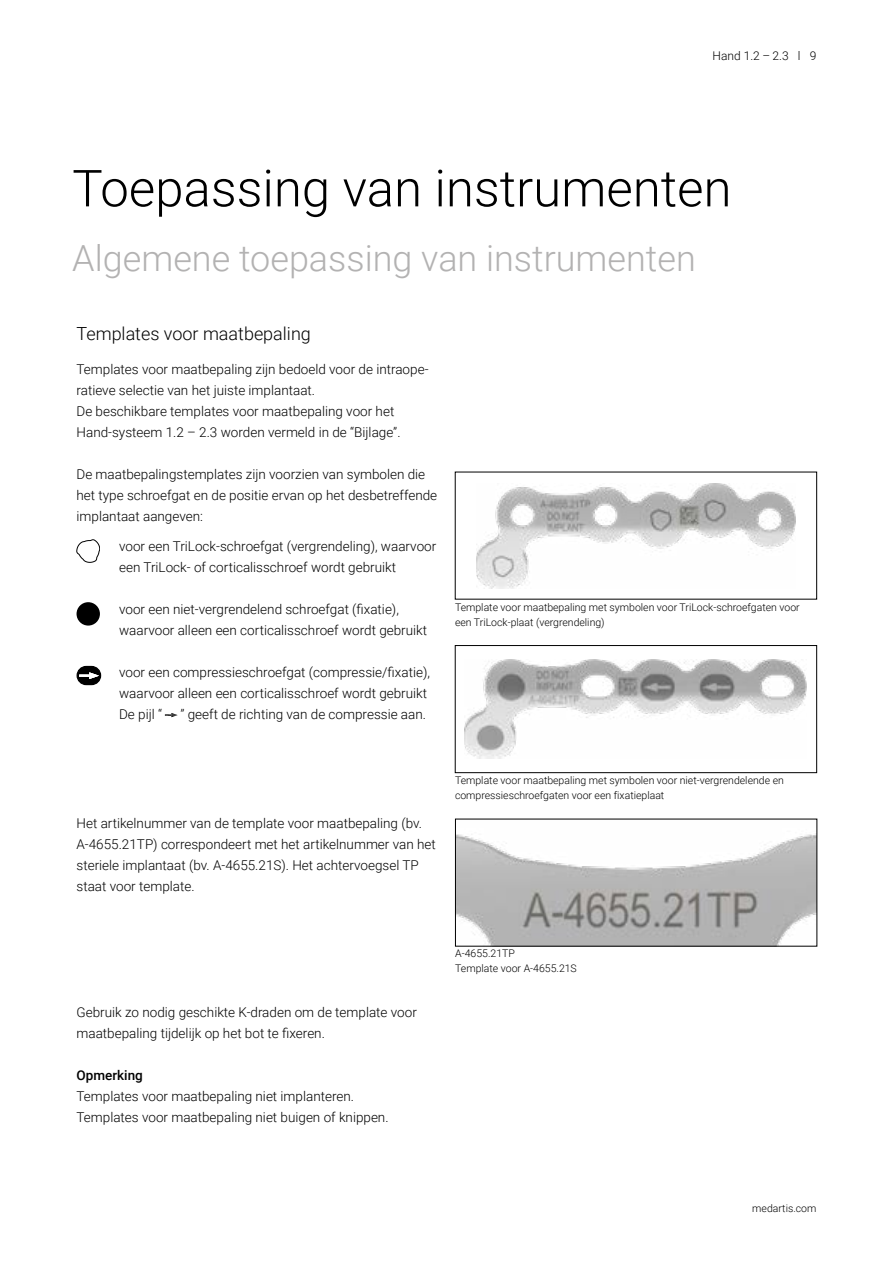
<style>
.page{position:relative;width:893px;height:1263px;background:#fff}
.page>*{position:absolute;margin:0;border:0;box-sizing:border-box;transform-origin:0 0}
.t1{font:300 51px "Roboto";color:#000}
.t2{font:300 36px "Roboto";color:#b3b2b2}
.t3{font:300 18px "Roboto";color:#000}
.t4{font:300 13.5px/21px "Roboto";color:#000}
.t5{font:500 13.5px "Roboto";color:#000}
.t6{font:300 12px "Roboto";color:#000}
.t7{font:300 10.5px/15px "Roboto";color:#000}
</style>
<div class="page">
<img style="left:476px;top:484px;width:319px;height:104px">
<img style="left:465px;top:660px;width:342px;height:98px">
<div style="left:455px;top:645px;width:362px;height:128px;border:1px solid #000"></div>
<img style="left:457px;top:834px;width:358px;height:110px">
<svg style="left:77px;top:539px;width:23px;height:24px"></svg>
<div style="left:77px;top:603px;width:22px;height:22px;background:#000;border-radius:50%"></div>
<div style="left:77px;top:602px;width:23px;height:24px;border:2px solid #000;border-radius:50%"></div>
<div style="left:77px;top:666px;width:24px;height:19px;background:#000;border-radius:9px"></div>
<div style="left:77px;top:666px;width:24px;height:19px;border:1px solid #000;border-radius:9px"></div>
<svg style="left:79px;top:672px;width:20px;height:7px"></svg>
<svg style="left:165px;top:713px;width:13px;height:4px"></svg>
<p class="t6" style="left:713px;top:47px;width:105px">Hand 1.2 – 2.3 l 9</p>
<h1 class="t1" style="left:72px;top:152px;width:661px">Toepassing van instrumenten</h1>
<h2 class="t2" style="left:72px;top:233px;width:625px">Algemene toepassing van instrumenten</h2>
<h3 class="t3" style="left:77px;top:321px;width:236px">Templates voor maatbepaling</h3>
<p class="t4" style="left:77px;top:358px;width:353px">Templates voor maatbepaling zijn bedoeld voor de intraope&shy;ratieve selectie van het juiste implantaat.<br>De beschikbare templates voor maatbepaling voor het Hand-systeem 1.2 – 2.3 worden vermeld in de “Bijlage”.</p>
<p class="t4" style="left:77px;top:463px;width:362px">De maatbepalingstemplates zijn voorzien van symbolen die het type schroefgat en de positie ervan op het desbetreffende implantaat aangeven:</p>
<p class="t4" style="left:119px;top:535px;width:319px">voor een TriLock-schroefgat (vergrendeling), waarvoor een TriLock- of corticalisschroef wordt gebruikt</p>
<p class="t4" style="left:119px;top:598px;width:310px">voor een niet-vergrendelend schroefgat (fixatie), waarvoor alleen een corticalisschroef wordt gebruikt</p>
<p class="t4" style="left:119px;top:661px;width:312px">voor een compressieschroefgat (compressie/fixatie), waarvoor alleen een corticalisschroef wordt gebruikt<br>De pijl “</p>
<p class="t4" style="left:180px;top:703px;width:247px">” geeft de richting van de compressie aan.</p>
<p class="t7" style="left:455px;top:599px;width:346px">Template voor maatbepaling met symbolen voor TriLock-schroefgaten voor een TriLock-plaat (vergrendeling)</p>
<p class="t4" style="left:77px;top:812px;width:361px">Het artikelnummer van de template voor maatbepaling (bv.<br>A-4655.21TP) correspondeert met het artikelnummer van het steriele implantaat (bv. A-4655.21S). Het achtervoegsel TP staat voor template.</p>
<p class="t7" style="left:455px;top:772px;width:330px">Template voor maatbepaling met symbolen voor niet-vergrendelende en compressieschroefgaten voor een fixatieplaat</p>
<p class="t4" style="left:77px;top:1001px;width:342px">Gebruik zo nodig geschikte K-draden om de template voor maatbepaling tijdelijk op het bot te fixeren.</p>
<p class="t5" style="left:77px;top:1066px;width:68px">Opmerking</p>
<p class="t4" style="left:77px;top:1085px;width:314px">Templates voor maatbepaling niet implanteren.<br>Templates voor maatbepaling niet buigen of knippen.</p>
<p class="t7" style="left:455px;top:946px;width:123px">A-4655.21TP<br>Template voor A-4655.21S</p>
<p class="t7" style="left:752px;top:1200px;width:66px">medartis.com</p>
</div>
